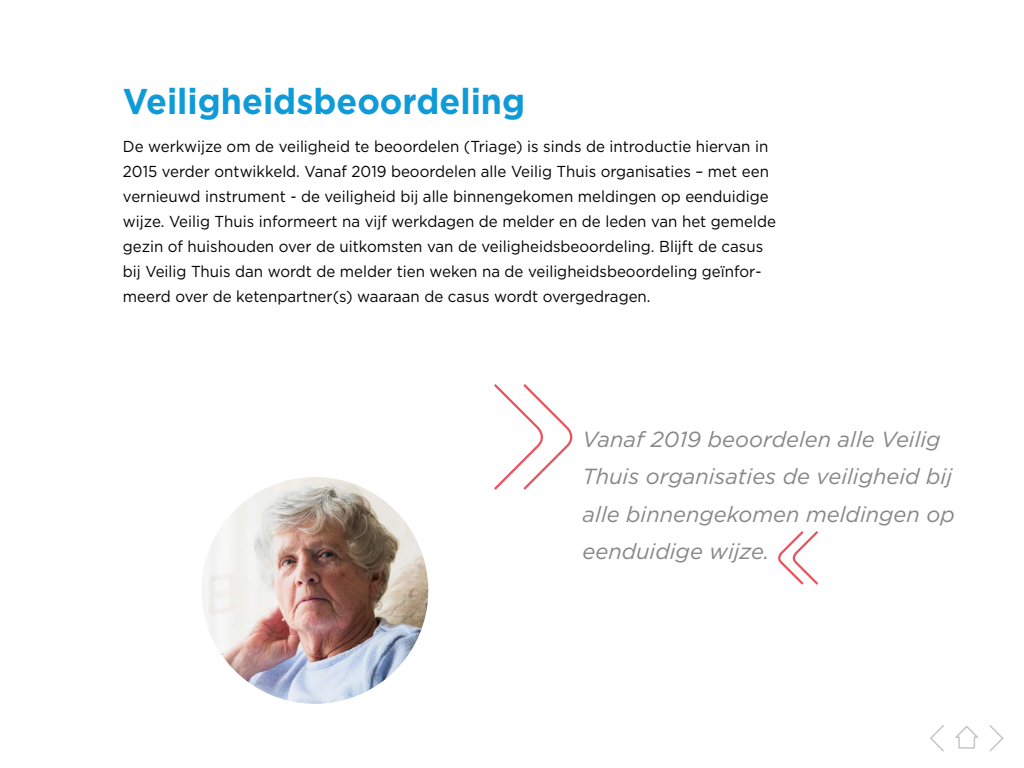
<style>
.page{position:relative;width:1024px;height:768px;background:#fff}
.page>*{position:absolute;margin:0;border:0;box-sizing:border-box;transform-origin:0 0}
.t1{font:700 35.9px "Gotham";color:#0f9bd7;scale:.95 1}
.t2{font:italic 21.85px/37.5px "Gotham";color:#878787}
.t3{font:15.9px/25px "Gotham";color:#000;scale:.95 1}
</style>
<div class="page">
<svg style="left:494px;top:384px;width:79px;height:106px"></svg>
<svg style="left:778px;top:531px;width:40px;height:54px"></svg>
<img style="left:202px;top:477px;width:226px;height:227px;border-radius:113px">
<svg style="left:989px;top:725px;width:15px;height:27px"></svg>
<svg style="left:930px;top:725px;width:14px;height:27px"></svg>
<svg style="left:955px;top:726px;width:23px;height:23px"></svg>
<h1 class="t1" style="left:123px;top:81px;width:425px">Veiligheidsbeoordeling</h1>
<p class="t3" style="left:123px;top:133px;width:689px">De werkwijze om de veiligheid te beoordelen (Triage) is sinds de introductie hiervan in 2015 verder ontwikkeld. Vanaf 2019 beoordelen alle Veilig Thuis organisaties – met een vernieuwd instrument - de veiligheid bij alle binnengekomen meldingen op eenduidige wijze. Veilig Thuis informeert na vijf werkdagen de melder en de leden van het gemelde gezin of huishouden over de uitkomsten van de veiligheidsbeoordeling. Blijft de casus bij Veilig Thuis dan wordt de melder tien weken na de veiligheidsbeoordeling geïnfor&shy;meerd over de ketenpartner(s) waaraan de casus wordt overgedragen.</p>
<h2 class="t2" style="left:583px;top:420px;width:374px">Vanaf 2019 beoordelen alle Veilig<br>Thuis organisaties de veiligheid bij alle binnengekomen meldingen op eenduidige wijze.</h2>
</div>
